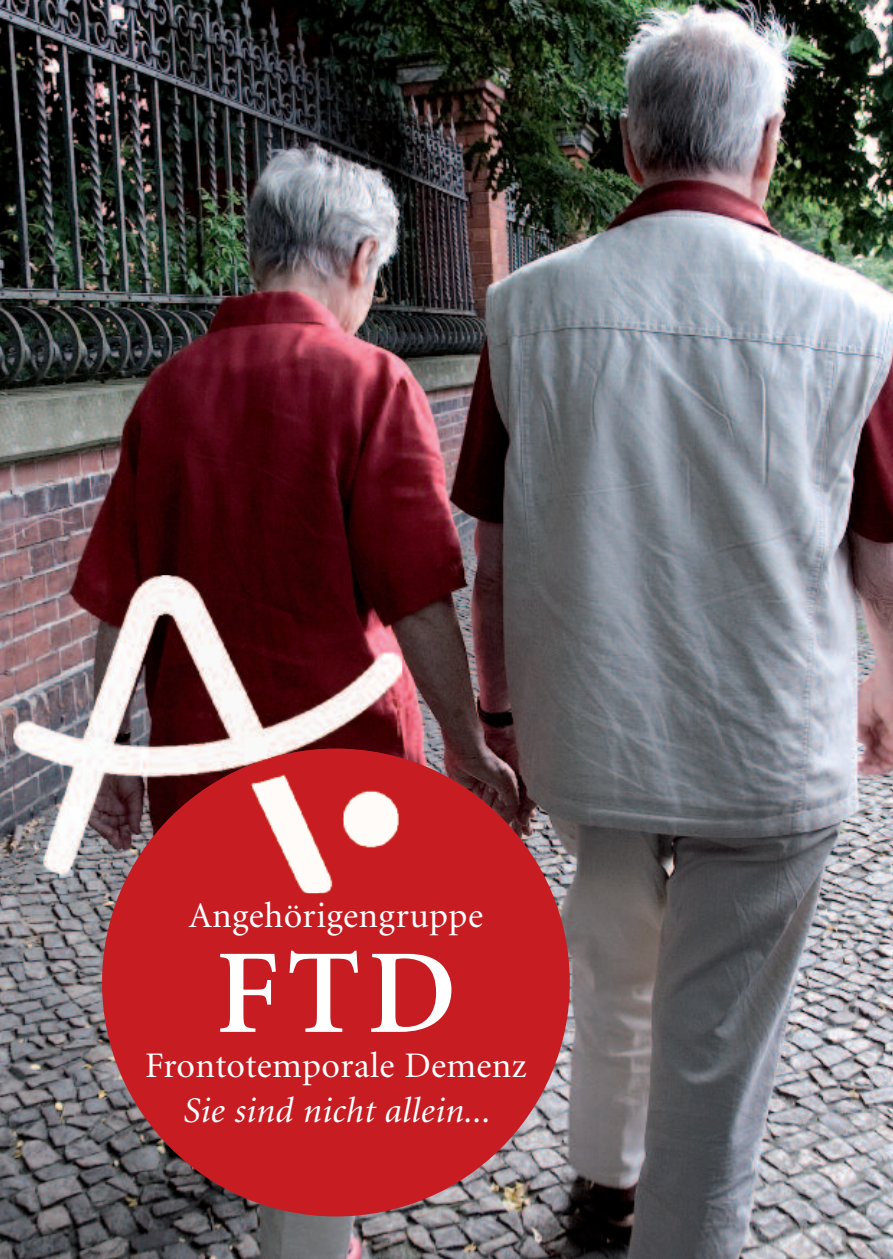
<style>
.page{position:relative;width:893px;height:1259px;background:#fff}
.page>*{position:absolute;margin:0;border:0;box-sizing:border-box;transform-origin:0 0}
.t1{font:600 120px "Minion";color:#fff}
.t2{font:36px "Minion";letter-spacing:.01em;color:#fff}
.t3{font:italic 36px "Minion";letter-spacing:.01em;color:#fff}
</style>
<div class="page">
<img style="left:0;top:0;width:893px;height:1259px">
<div style="left:102px;top:748px;width:468px;height:468px;background:#c71c22;border-radius:50%"></div>
<img style="left:13px;top:575px;width:389px;height:318px">
<img style="left:120px;top:748px;width:282px;height:145px">
<p class="t2" style="left:189px;top:901px;width:296px">Angehörigengruppe</p>
<h1 class="t1" style="left:215px;top:946px;width:242px">FTD</h1>
<p class="t2" style="left:145px;top:1051px;width:383px">Frontotemporale Demenz</p>
<p class="t3" style="left:182px;top:1096px;width:309px">Sie sind nicht allein...</p>
</div>
